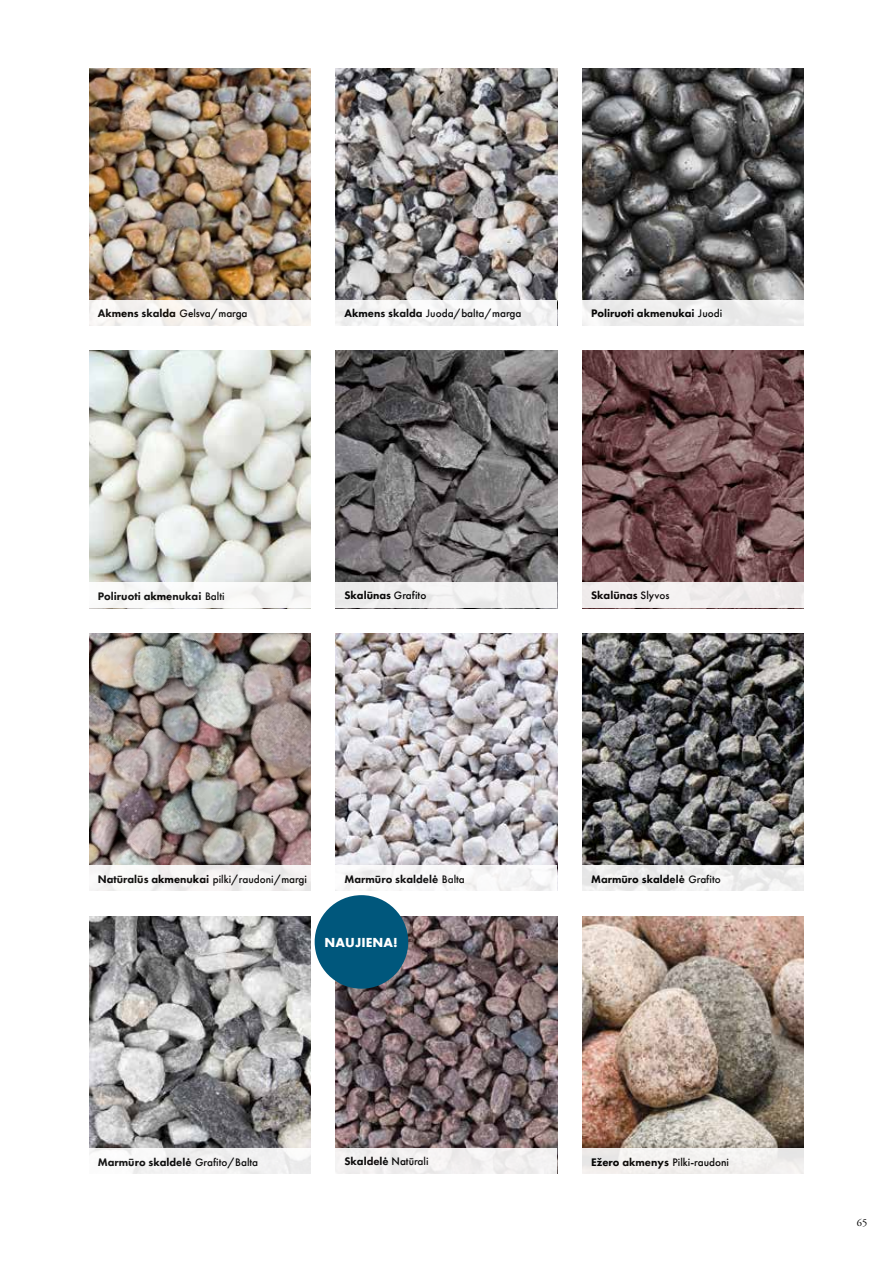
<style>
.page{position:relative;width:893px;height:1263px;background:#fff}
.page>*{position:absolute;margin:0;border:0;box-sizing:border-box;transform-origin:0 0}
.t1{font:13.5px "Futura PT Bold";letter-spacing:.01em;color:#fff}
.t2{font:11.25px "Futura PT Heavy";color:#000}
.t3{font:11.25px "Futura PT Medium";color:#000}
.t4{font:10.5px "Adobe Garamond Pro";color:#000}
.s1{font-family:"Futura PT Medium"}
.s2{font-family:"Futura PT Heavy"}
</style>
<div class="page">
<img style="left:336px;top:916px;width:221px;height:232px">
<div style="left:336px;top:1148px;width:221px;height:26px;background:#f2f0f0"></div>
<img style="left:583px;top:916px;width:221px;height:232px">
<div style="left:583px;top:1148px;width:221px;height:26px;background:#f2f0ee"></div>
<img style="left:89px;top:68px;width:221px;height:232px">
<img style="left:336px;top:68px;width:221px;height:232px">
<div style="left:89px;top:300px;width:221px;height:25px;background:#f6f3f0"></div>
<div style="left:336px;top:300px;width:221px;height:25px;background:#f3f3f3"></div>
<img style="left:583px;top:351px;width:221px;height:232px">
<img style="left:89px;top:634px;width:221px;height:231px">
<img style="left:89px;top:351px;width:221px;height:232px">
<img style="left:583px;top:68px;width:221px;height:232px">
<img style="left:89px;top:916px;width:221px;height:232px">
<img style="left:583px;top:634px;width:221px;height:231px">
<img style="left:336px;top:634px;width:221px;height:231px">
<img style="left:336px;top:351px;width:221px;height:232px">
<div style="left:583px;top:300px;width:221px;height:25px;background:#ededed"></div>
<svg style="left:108px;top:583px;width:202px;height:25px"></svg>
<div style="left:336px;top:583px;width:221px;height:25px;background:#efeeef"></div>
<div style="left:583px;top:583px;width:221px;height:25px;background:#f0eced"></div>
<div style="left:89px;top:865px;width:221px;height:26px;background:linear-gradient(to right,#f7f6f6,#f1efef)"></div>
<div style="left:336px;top:865px;width:221px;height:26px;background:#f8f7f8"></div>
<div style="left:583px;top:865px;width:221px;height:26px;background:#ededed"></div>
<div style="left:89px;top:1148px;width:221px;height:26px;background:#f2f2f2"></div>
<div style="left:315px;top:895px;width:93px;height:94px;background:#00577c;border-radius:50%"></div>
<p class="t2" style="left:98px;top:306px;width:151px">Akmens skalda <span class="s1">Gelsva/marga</span></p>
<p class="t3" style="left:344px;top:307px;width:178px"><span class="s2">Akmens skalda</span> Juoda/balta/marga</p>
<p class="t2" style="left:591px;top:306px;width:133px">Poliruoti akmenukai <span class="s1">Juodi</span></p>
<p class="t2" style="left:98px;top:589px;width:128px">Poliruoti akmenukai <span class="s1">Balti</span></p>
<p class="t2" style="left:344px;top:588px;width:83px">Skalūnas <span class="s1">Grafito</span></p>
<p class="t2" style="left:591px;top:588px;width:80px">Skalūnas <span class="s1">Slyvos</span></p>
<p class="t3" style="left:98px;top:872px;width:211px"><span class="s2">Natūralūs akmenukai</span> pilki/raudoni/margi</p>
<p class="t2" style="left:344px;top:872px;width:122px">Marmūro skaldelė <span class="s1">Balta</span></p>
<p class="t2" style="left:591px;top:872px;width:131px">Marmūro skaldelė <span class="s1">Grafito</span></p>
<p class="t1" style="left:324px;top:934px;width:75px">NAUJIENA!</p>
<p class="t2" style="left:98px;top:1154px;width:162px">Marmūro skaldelė <span class="s1">Grafito/Balta</span></p>
<p class="t2" style="left:344px;top:1154px;width:86px">Skaldelė <span class="s1">Natūrali</span></p>
<p class="t3" style="left:591px;top:1155px;width:139px"><span class="s2">Ežero akmenys</span> Pilki-raudoni</p>
<p class="t4" style="left:857px;top:1217px;width:12px">65</p>
</div>
